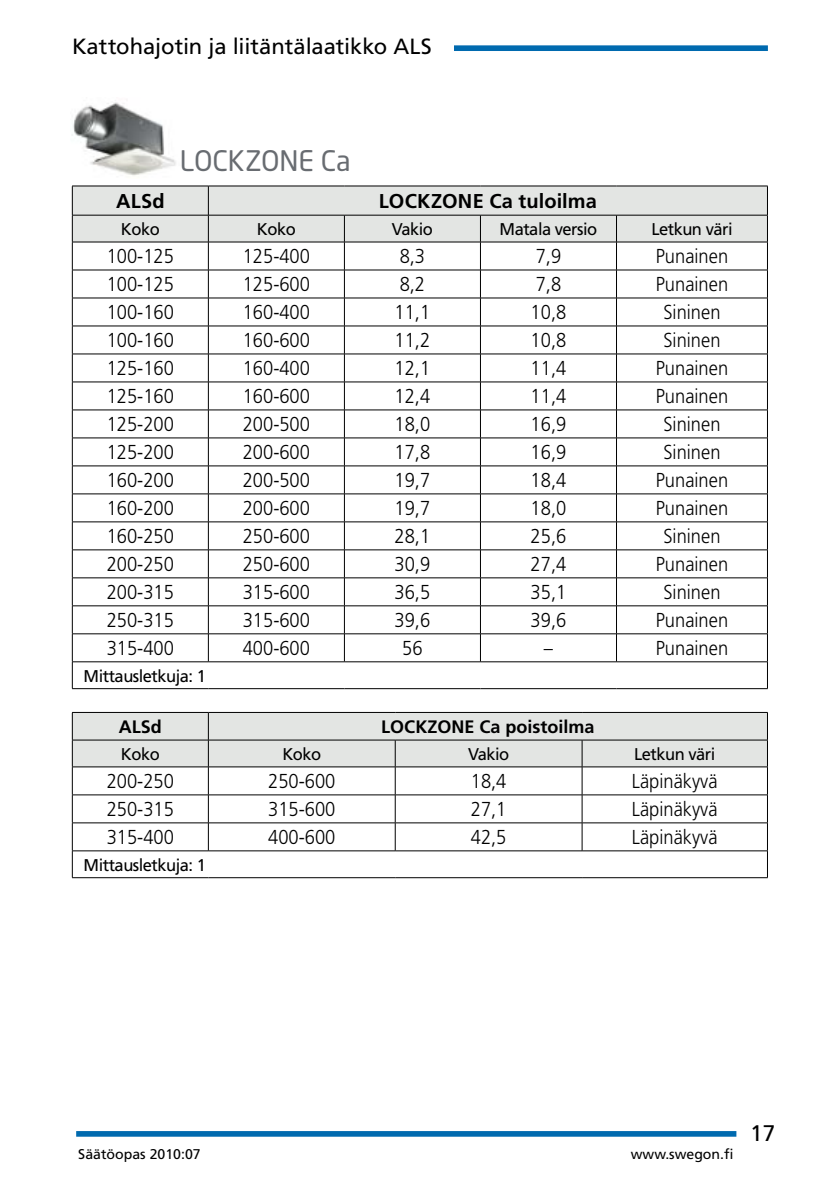
<style>
.page{position:relative;width:840px;height:1191px;background:#fff}
.page>*{position:absolute;margin:0;border:0;box-sizing:border-box;transform-origin:0 0}
.t1{font:28px "Neo Sans Std";color:#686c71}
.t2{font:22.6px "Frutiger";color:#000}
.t3{font:22px "Frutiger";letter-spacing:-.005em;color:#000}
.t4{font:300 20.2px "Frutiger";color:#000;scale:.91 1}
.t5{font:700 20px "Frutiger";letter-spacing:.005em;color:#000}
.t6{font:700 18px "Frutiger";color:#000}
.t7{font:17px "Frutiger";letter-spacing:-.03em;color:#000}
.t8{font:14.2px "Frutiger";color:#000}
</style>
<div class="page">
<div style="left:76px;top:1131px;width:660px;height:5px;background:#006aaf"></div>
<div style="left:72px;top:45px;width:695px;height:6px;background:#006aaf"></div>
<div style="left:72px;top:37px;width:381px;height:28px;background:#fff"></div>
<svg style="left:72px;top:186px;width:695px;height:502px"></svg>
<hr style="left:72px;top:688px;width:136px;height:1px;background:#000">
<hr style="left:208px;top:688px;width:136px;height:1px;background:#000">
<hr style="left:344px;top:688px;width:136px;height:1px;background:#000">
<hr style="left:480px;top:688px;width:136px;height:1px;background:#000">
<hr style="left:616px;top:688px;width:151px;height:1px;background:#000">
<hr style="left:72px;top:877px;width:136px;height:1px;background:#000">
<hr style="left:208px;top:877px;width:187px;height:1px;background:#000">
<hr style="left:395px;top:877px;width:186px;height:1px;background:#000">
<hr style="left:581px;top:877px;width:186px;height:1px;background:#000">
<svg style="left:72px;top:712px;width:695px;height:165px"></svg>
<hr style="left:581px;top:850px;width:186px;height:1px;background:#000">
<img style="left:72px;top:102px;width:104px;height:74px">
<p class="t3" style="left:72px;top:33px;width:361px">Kattohajotin ja liitäntälaatikko ALS</p>
<h1 class="t1" style="left:180px;top:143px;width:172px">LOCKZONE Ca</h1>
<p class="t5" style="left:116px;top:190px;width:50px">ALSd</p>
<p class="t5" style="left:379px;top:190px;width:219px">LOCKZONE Ca tuloilma</p>
<p class="t7" style="left:121px;top:219px;width:40px">Koko</p>
<p class="t7" style="left:257px;top:219px;width:40px">Koko</p>
<p class="t7" style="left:391px;top:219px;width:43px">Vakio</p>
<p class="t7" style="left:499px;top:219px;width:99px">Matala versio</p>
<p class="t7" style="left:651px;top:219px;width:83px">Letkun väri</p>
<p class="t4" style="left:107px;top:245px;width:75px">100-125</p>
<p class="t4" style="left:242px;top:245px;width:75px">125-400</p>
<p class="t4" style="left:399px;top:245px;width:29px">8,3</p>
<p class="t4" style="left:535px;top:245px;width:29px">7,9</p>
<p class="t4" style="left:655px;top:245px;width:81px">Punainen</p>
<p class="t4" style="left:107px;top:273px;width:75px">100-125</p>
<p class="t4" style="left:242px;top:273px;width:75px">125-600</p>
<p class="t4" style="left:399px;top:273px;width:29px">8,2</p>
<p class="t4" style="left:535px;top:273px;width:29px">7,8</p>
<p class="t4" style="left:655px;top:273px;width:81px">Punainen</p>
<p class="t4" style="left:107px;top:301px;width:75px">100-160</p>
<p class="t4" style="left:242px;top:301px;width:75px">160-400</p>
<p class="t4" style="left:394px;top:301px;width:41px">11,1</p>
<p class="t4" style="left:530px;top:301px;width:41px">10,8</p>
<p class="t4" style="left:663px;top:301px;width:64px">Sininen</p>
<p class="t4" style="left:107px;top:329px;width:75px">100-160</p>
<p class="t4" style="left:242px;top:329px;width:75px">160-600</p>
<p class="t4" style="left:394px;top:329px;width:41px">11,2</p>
<p class="t4" style="left:530px;top:329px;width:41px">10,8</p>
<p class="t4" style="left:663px;top:329px;width:64px">Sininen</p>
<p class="t4" style="left:107px;top:357px;width:75px">125-160</p>
<p class="t4" style="left:242px;top:357px;width:75px">160-400</p>
<p class="t4" style="left:394px;top:357px;width:41px">12,1</p>
<p class="t4" style="left:530px;top:357px;width:41px">11,4</p>
<p class="t4" style="left:655px;top:357px;width:81px">Punainen</p>
<p class="t4" style="left:107px;top:385px;width:75px">125-160</p>
<p class="t4" style="left:242px;top:385px;width:75px">160-600</p>
<p class="t4" style="left:394px;top:385px;width:41px">12,4</p>
<p class="t4" style="left:530px;top:385px;width:41px">11,4</p>
<p class="t4" style="left:655px;top:385px;width:81px">Punainen</p>
<p class="t4" style="left:107px;top:413px;width:75px">125-200</p>
<p class="t4" style="left:242px;top:413px;width:75px">200-500</p>
<p class="t4" style="left:394px;top:413px;width:41px">18,0</p>
<p class="t4" style="left:530px;top:413px;width:41px">16,9</p>
<p class="t4" style="left:663px;top:413px;width:64px">Sininen</p>
<p class="t4" style="left:107px;top:441px;width:75px">125-200</p>
<p class="t4" style="left:242px;top:441px;width:75px">200-600</p>
<p class="t4" style="left:394px;top:441px;width:41px">17,8</p>
<p class="t4" style="left:530px;top:441px;width:41px">16,9</p>
<p class="t4" style="left:663px;top:441px;width:64px">Sininen</p>
<p class="t4" style="left:107px;top:469px;width:75px">160-200</p>
<p class="t4" style="left:242px;top:469px;width:75px">200-500</p>
<p class="t4" style="left:394px;top:469px;width:41px">19,7</p>
<p class="t4" style="left:530px;top:469px;width:41px">18,4</p>
<p class="t4" style="left:655px;top:469px;width:81px">Punainen</p>
<p class="t4" style="left:107px;top:497px;width:75px">160-200</p>
<p class="t4" style="left:242px;top:497px;width:75px">200-600</p>
<p class="t4" style="left:394px;top:497px;width:41px">19,7</p>
<p class="t4" style="left:530px;top:497px;width:41px">18,0</p>
<p class="t4" style="left:655px;top:497px;width:81px">Punainen</p>
<p class="t4" style="left:107px;top:525px;width:75px">160-250</p>
<p class="t4" style="left:242px;top:525px;width:75px">250-600</p>
<p class="t4" style="left:394px;top:525px;width:41px">28,1</p>
<p class="t4" style="left:530px;top:525px;width:41px">25,6</p>
<p class="t4" style="left:663px;top:525px;width:64px">Sininen</p>
<p class="t4" style="left:107px;top:553px;width:75px">200-250</p>
<p class="t4" style="left:242px;top:553px;width:75px">250-600</p>
<p class="t4" style="left:394px;top:553px;width:41px">30,9</p>
<p class="t4" style="left:530px;top:553px;width:41px">27,4</p>
<p class="t4" style="left:655px;top:553px;width:81px">Punainen</p>
<p class="t4" style="left:107px;top:581px;width:75px">200-315</p>
<p class="t4" style="left:242px;top:581px;width:75px">315-600</p>
<p class="t4" style="left:394px;top:581px;width:41px">36,5</p>
<p class="t4" style="left:530px;top:581px;width:41px">35,1</p>
<p class="t4" style="left:663px;top:581px;width:64px">Sininen</p>
<p class="t4" style="left:107px;top:609px;width:75px">250-315</p>
<p class="t4" style="left:242px;top:609px;width:75px">315-600</p>
<p class="t4" style="left:394px;top:609px;width:41px">39,6</p>
<p class="t4" style="left:530px;top:609px;width:41px">39,6</p>
<p class="t4" style="left:655px;top:609px;width:81px">Punainen</p>
<p class="t4" style="left:107px;top:636px;width:75px">315-400</p>
<p class="t4" style="left:242px;top:636px;width:75px">400-600</p>
<p class="t4" style="left:402px;top:636px;width:24px">56</p>
<p class="t4" style="left:543px;top:636px;width:12px">–</p>
<p class="t4" style="left:655px;top:636px;width:81px">Punainen</p>
<p class="t7" style="left:84px;top:666px;width:124px">Mittausletkuja: 1</p>
<p class="t6" style="left:119px;top:716px;width:45px">ALSd</p>
<p class="t6" style="left:381px;top:716px;width:215px">LOCKZONE Ca poistoilma</p>
<p class="t7" style="left:121px;top:744px;width:40px">Koko</p>
<p class="t7" style="left:282px;top:744px;width:40px">Koko</p>
<p class="t7" style="left:468px;top:744px;width:43px">Vakio</p>
<p class="t7" style="left:633px;top:744px;width:83px">Letkun väri</p>
<p class="t4" style="left:107px;top:769px;width:75px">200-250</p>
<p class="t4" style="left:268px;top:769px;width:75px">250-600</p>
<p class="t4" style="left:470px;top:769px;width:41px">18,4</p>
<p class="t4" style="left:631px;top:769px;width:95px">Läpinäkyvä</p>
<p class="t4" style="left:107px;top:797px;width:75px">250-315</p>
<p class="t4" style="left:268px;top:797px;width:75px">315-600</p>
<p class="t4" style="left:470px;top:797px;width:41px">27,1</p>
<p class="t4" style="left:631px;top:797px;width:95px">Läpinäkyvä</p>
<p class="t4" style="left:107px;top:825px;width:75px">315-400</p>
<p class="t4" style="left:268px;top:825px;width:75px">400-600</p>
<p class="t4" style="left:470px;top:825px;width:41px">42,5</p>
<p class="t4" style="left:631px;top:825px;width:95px">Läpinäkyvä</p>
<p class="t7" style="left:84px;top:855px;width:124px">Mittausletkuja: 1</p>
<p class="t8" style="left:78px;top:1145px;width:124px">Säätöopas 2010:07</p>
<p class="t8" style="left:630px;top:1145px;width:104px">www.swegon.fi</p>
<p class="t2" style="left:749px;top:1119px;width:27px">17</p>
</div>
